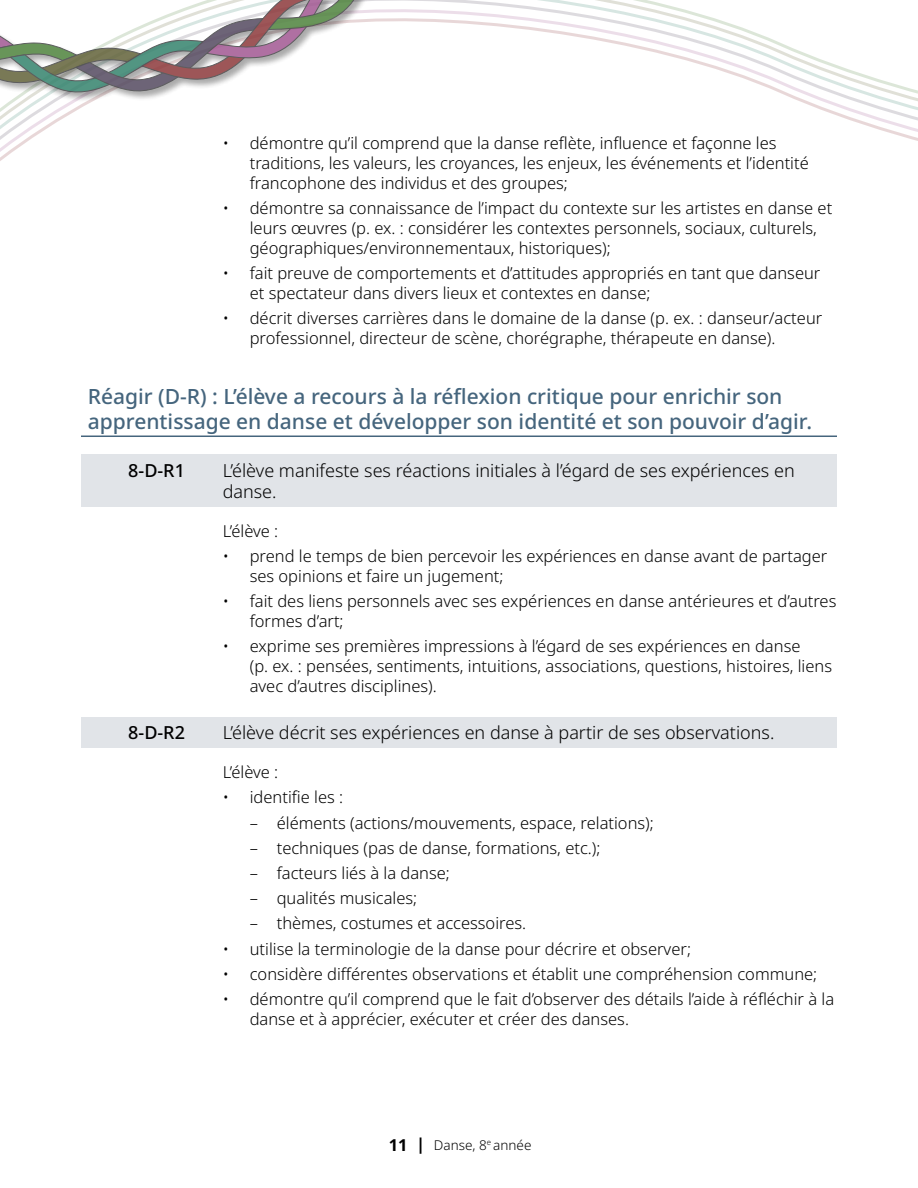
<style>
.page{position:relative;width:918px;height:1188px;background:#fff}
.page>*{position:absolute;margin:0;border:0;box-sizing:border-box;transform-origin:0 0}
.Header_Outcomes{font:500 21px/25.2px "Noto Sans";color:#45657d}
.GLO_arts{font:300 18px/21.6px "Noto Sans";color:#000}
.GLO_arts-2{font:500 18px "Noto Sans";color:#000}
.Bullet_Outcome_no_bullet{font:300 16.5px/19.8px "Noto Sans";color:#000}
.t1{font:300 13.5px "Noto Sans";color:#000}
.s1{font-weight:700;font-size:16.5px}
</style>
<div class="page">
<svg style="left:0;top:0;width:918px;height:161px"></svg>
<div style="left:0;top:0;width:515px;height:102px;background:#000;opacity:.4"></div>
<svg style="left:0;top:0;width:407px;height:96px"></svg>
<hr style="left:81px;top:436px;width:756px;height:1px;background:#45657d">
<div style="left:81px;top:454px;width:756px;height:53px;background:#e1e4e8"></div>
<div style="left:81px;top:717px;width:756px;height:31px;background:#e1e4e8"></div>
<p class="Bullet_Outcome_no_bullet" style="left:250px;top:134px;width:561px;text-indent:-27px">• démontre qu’il comprend que la danse reflète, influence et façonne les traditions, les valeurs, les croyances, les enjeux, les événements et l’identité francophone des individus et des groupes;</p>
<p class="Bullet_Outcome_no_bullet" style="left:250px;top:199px;width:584px;text-indent:-27px">• démontre sa connaissance de l’impact du contexte sur les artistes en danse et leurs œuvres (p. ex. : considérer les contextes personnels, sociaux, culturels, géographiques/environnementaux, historiques);</p>
<p class="Bullet_Outcome_no_bullet" style="left:250px;top:264px;width:572px;text-indent:-27px">• fait preuve de comportements et d’attitudes appropriés en tant que danseur et spectateur dans divers lieux et contextes en danse;</p>
<p class="Bullet_Outcome_no_bullet" style="left:250px;top:309px;width:574px;text-indent:-27px">• décrit diverses carrières dans le domaine de la danse (p. ex. : danseur/acteur professionnel, directeur de scène, chorégraphe, thérapeute en danse).</p>
<h3 class="Header_Outcomes" style="left:88px;top:384px;width:726px">Réagir (D-R) : L’élève a recours à la réflexion critique pour enrichir son apprentissage en danse et développer son identité et son pouvoir d’agir.</h3>
<h4 class="GLO_arts-2" style="left:128px;top:458px;width:58px">8-D-R1</h4>
<h4 class="GLO_arts" style="left:223px;top:460px;width:573px">L’élève manifeste ses réactions initiales à l’égard de ses expériences en danse.</h4>
<p class="Bullet_Outcome_no_bullet" style="left:223px;top:522px;width:57px">L’élève :</p>
<p class="Bullet_Outcome_no_bullet" style="left:250px;top:547px;width:579px;text-indent:-27px">• prend le temps de bien percevoir les expériences en danse avant de partager ses opinions et faire un jugement;</p>
<p class="Bullet_Outcome_no_bullet" style="left:250px;top:592px;width:588px;text-indent:-27px">• fait des liens personnels avec ses expériences en danse antérieures et d’autres formes d’art;</p>
<p class="Bullet_Outcome_no_bullet" style="left:250px;top:637px;width:584px;text-indent:-27px">• exprime ses premières impressions à l’égard de ses expériences en danse<br>(p. ex. : pensées, sentiments, intuitions, associations, questions, histoires, liens avec d’autres disciplines).</p>
<h4 class="GLO_arts-2" style="left:128px;top:720px;width:58px">8-D-R2</h4>
<h4 class="GLO_arts" style="left:223px;top:723px;width:553px">L’élève décrit ses expériences en danse à partir de ses observations.</h4>
<p class="Bullet_Outcome_no_bullet" style="left:223px;top:763px;width:57px">L’élève :</p>
<p class="Bullet_Outcome_no_bullet" style="left:223px;top:788px;width:122px">• identifie les :</p>
<p class="Bullet_Outcome_no_bullet" style="left:250px;top:813px;width:406px">– éléments (actions/mouvements, espace, relations);</p>
<p class="Bullet_Outcome_no_bullet" style="left:250px;top:838px;width:352px">– techniques (pas de danse, formations, etc.);</p>
<p class="Bullet_Outcome_no_bullet" style="left:250px;top:863px;width:202px">– facteurs liés à la danse;</p>
<p class="Bullet_Outcome_no_bullet" style="left:250px;top:889px;width:169px">– qualités musicales;</p>
<p class="Bullet_Outcome_no_bullet" style="left:250px;top:914px;width:278px">– thèmes, costumes et accessoires.</p>
<p class="Bullet_Outcome_no_bullet" style="left:223px;top:939px;width:470px">• utilise la terminologie de la danse pour décrire et observer;</p>
<p class="Bullet_Outcome_no_bullet" style="left:223px;top:964px;width:596px">• considère différentes observations et établit une compréhension commune;</p>
<p class="Bullet_Outcome_no_bullet" style="left:250px;top:989px;width:586px;text-indent:-27px">• démontre qu’il comprend que le fait d’observer des détails l’aide à réfléchir à la danse et à apprécier, exécuter et créer des danses.</p>
<p class="t1" style="left:389px;top:1135px;width:144px"><span class="s1">11 |</span> Danse, 8<sup>e</sup> année</p>
</div>
